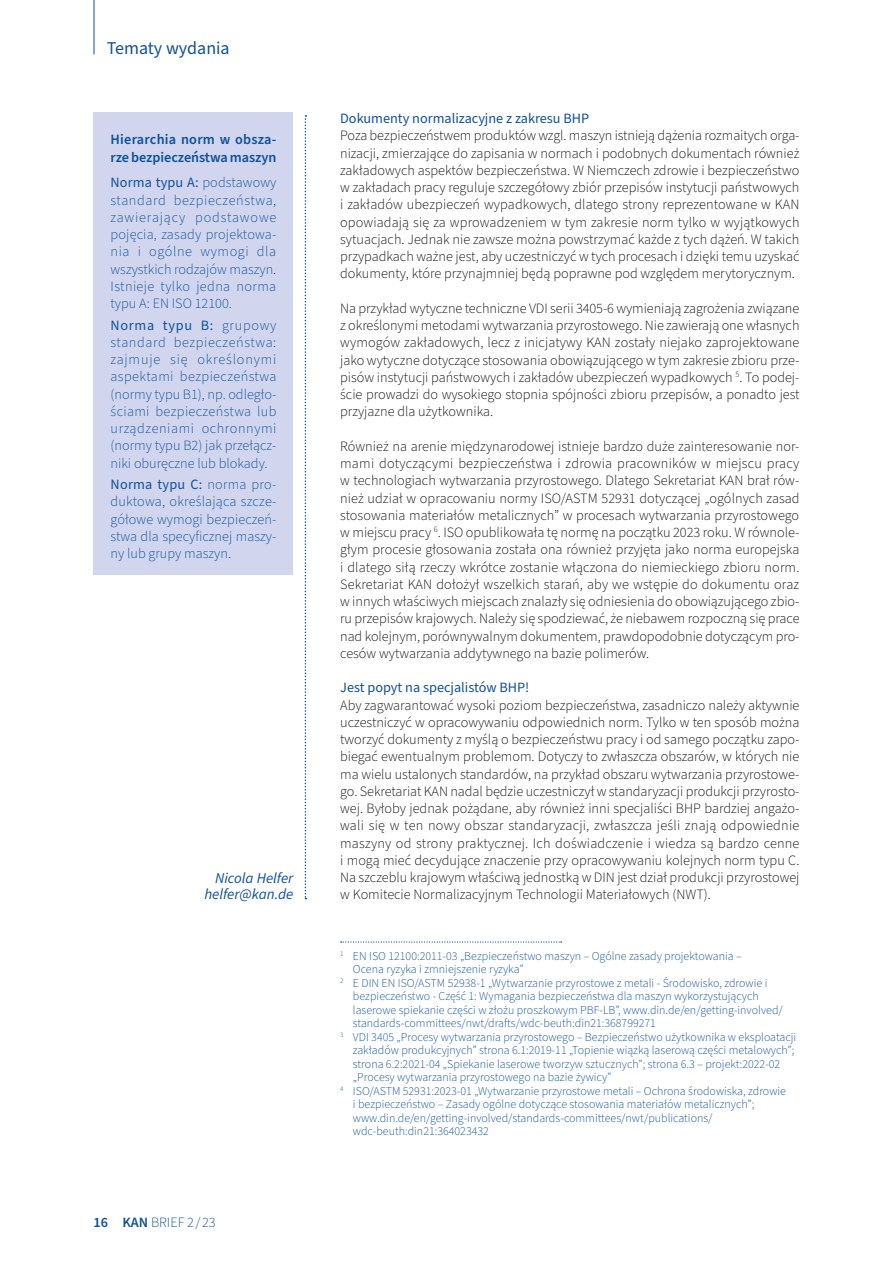
<style>
.page{position:relative;width:893px;height:1263px;background:#fff}
.page>*{position:absolute;margin:0;border:0;box-sizing:border-box;transform-origin:0 0}
.t1{font:18px "Source Sans Pro";color:#10519c}
.Autor{font:italic 15px/16.5px "Source Sans Pro";color:#10519c;text-align:right}
.g_p{font:300 14.25px/17.2px "Source Sans Pro";color:#0f110f;text-align:justify}
.g_p-2{font:300 14.25px/17.2px "Source Sans Pro";color:#10519c;text-align:justify}
.ZU_2{font:14.25px "Source Sans Pro";color:#10519c}
.g_p-3{font:600 14.25px/17.2px "Source Sans Pro";letter-spacing:-.005em;color:#10519c}
.FN{font:300 12px/13.5px "Source Sans Pro";color:#10519c}
.s1{font-weight:400}
.s2{font-weight:600}
</style>
<div class="page">
<hr style="left:94px;top:0;width:1px;height:54px;background:#10519c">
<svg style="left:341px;top:941px;width:221px;height:2px"></svg>
<svg style="left:305px;top:115px;width:1px;height:784px"></svg>
<div style="left:94px;top:113px;width:199px;height:462px;background:#d1d6ee"></div>
<p class="t1" style="left:107px;top:36px;width:124px">Tematy wydania</p>
<p class="g_p-3" style="left:111px;top:131px;width:167px">Hierarchia norm w obsza&shy;rze bezpieczeństwa maszyn</p>
<p class="g_p-2" style="left:111px;top:174px;width:167px"><span class="s1">Norma typu A:</span> podstawowy standard bezpieczeństwa, zawierający podstawowe pojęcia, zasady projektowa&shy;nia i ogólne wymogi dla wszystkich rodzajów maszyn.<br>Istnieje tylko jedna norma typu A: EN ISO 12100.</p>
<p class="g_p-2" style="left:111px;top:317px;width:167px"><span class="s1">Norma typu B:</span> grupowy standard bezpieczeństwa: zajmuje się określonymi aspektami bezpieczeństwa (normy typu B1), np. odległo&shy;ściami bezpieczeństwa lub urządzeniami ochronnymi (normy typu B2) jak przełącz&shy;niki oburęczne lub blokady.</p>
<p class="g_p-2" style="left:111px;top:476px;width:167px"><span class="s1">Norma typu C:</span> norma pro&shy;duktowa, określająca szcze&shy;gółowe wymogi bezpieczeń&shy;stwa dla specyficznej maszy&shy;ny lub grupy maszyn.</p>
<p class="Autor" style="left:204px;top:870px;width:90px">Nicola Helfer helfer@kan.de</p>
<p class="g_p-2" style="left:94px;top:1214px;width:124px"><span class="s2">16 KAN</span> BRIEF 2 / 23</p>
<p class="ZU_2" style="left:340px;top:109px;width:251px">Dokumenty normalizacyjne z zakresu BHP</p>
<p class="g_p" style="left:340px;top:127px;width:461px">Poza bezpieczeństwem produktów wzgl. maszyn istnieją dążenia rozmaitych orga&shy;nizacji, zmierzające do zapisania w normach i podobnych dokumentach również zakładowych aspektów bezpieczeństwa. W Niemczech zdrowie i bezpieczeństwo w zakładach pracy reguluje szczegółowy zbiór przepisów instytucji państwowych i zakładów ubezpieczeń wypadkowych, dlatego strony reprezentowane w KAN opowiadają się za wprowadzeniem w tym zakresie norm tylko w wyjątkowych sytuacjach. Jednak nie zawsze można powstrzymać każde z tych dążeń. W takich przypadkach ważne jest, aby uczestniczyć w tych procesach i dzięki temu uzyskać dokumenty, które przynajmniej będą poprawne pod względem merytorycznym.</p>
<p class="g_p" style="left:340px;top:300px;width:461px">Na przykład wytyczne techniczne VDI serii 3405-6 wymieniają zagrożenia związane z określonymi metodami wytwarzania przyrostowego. Nie zawierają one własnych wymogów zakładowych, lecz z inicjatywy KAN zostały niejako zaprojektowane jako wytyczne dotyczące stosowania obowiązującego w tym zakresie zbioru prze&shy;pisów instytucji państwowych i zakładów ubezpieczeń wypadkowych <sup>5</sup>. To podej&shy;ście prowadzi do wysokiego stopnia spójności zbioru przepisów, a ponadto jest przyjazne dla użytkownika.</p>
<p class="g_p" style="left:340px;top:438px;width:461px">Również na arenie międzynarodowej istnieje bardzo duże zainteresowanie nor&shy;mami dotyczącymi bezpieczeństwa i zdrowia pracowników w miejscu pracy w technologiach wytwarzania przyrostowego. Dlatego Sekretariat KAN brał rów&shy;nież udział w opracowaniu normy ISO/ASTM 52931 dotyczącej „ogólnych zasad stosowania materiałów metalicznych” w procesach wytwarzania przyrostowego w miejscu pracy <sup>6</sup>. ISO opublikowała tę normę na początku 2023 roku. W równole&shy;głym procesie głosowania została ona również przyjęta jako norma europejska i dlatego siłą rzeczy wkrótce zostanie włączona do niemieckiego zbioru norm.<br>Sekretariat KAN dołożył wszelkich starań, aby we wstępie do dokumentu oraz w innych właściwych miejscach znalazły się odniesienia do obowiązującego zbio&shy;ru przepisów krajowych. Należy się spodziewać, że niebawem rozpoczną się prace nad kolejnym, porównywalnym dokumentem, prawdopodobnie dotyczącym pro&shy;cesów wytwarzania addytywnego na bazie polimerów.</p>
<p class="ZU_2" style="left:340px;top:678px;width:191px">Jest popyt na specjalistów BHP!</p>
<p class="g_p" style="left:340px;top:697px;width:461px">Aby zagwarantować wysoki poziom bezpieczeństwa, zasadniczo należy aktywnie uczestniczyć w opracowywaniu odpowiednich norm. Tylko w ten sposób można tworzyć dokumenty z myślą o bezpieczeństwu pracy i od samego początku zapo&shy;biegać ewentualnym problemom. Dotyczy to zwłaszcza obszarów, w których nie ma wielu ustalonych standardów, na przykład obszaru wytwarzania przyrostowe&shy;go. Sekretariat KAN nadal będzie uczestniczył w standaryzacji produkcji przyrosto&shy;wej. Byłoby jednak pożądane, aby również inni specjaliści BHP bardziej angażo&shy;wali się w ten nowy obszar standaryzacji, zwłaszcza jeśli znają odpowiednie maszyny od strony praktycznej. Ich doświadczenie i wiedza są bardzo cenne i mogą mieć decydujące znaczenie przy opracowywaniu kolejnych norm typu C.<br>Na szczeblu krajowym właściwą jednostką w DIN jest dział produkcji przyrostowej w Komitecie Normalizacyjnym Technologii Materiałowych (NWT).</p>
<p class="FN" style="left:353px;top:949px;width:390px;text-indent:-13px"><sup>1</sup> EN ISO 12100:2011-03 „Bezpieczeństwo maszyn – Ogólne zasady projektowania –<br>Ocena ryzyka i zmniejszenie ryzyka”</p>
<p class="FN" style="left:353px;top:976px;width:431px;text-indent:-13px"><sup>2</sup> E DIN EN ISO/ASTM 52938-1 „Wytwarzanie przyrostowe z metali - Środowisko, zdrowie i bezpieczeństwo - Część 1: Wymagania bezpieczeństwa dla maszyn wykorzystujących laserowe spiekanie części w złożu proszkowym PBF-LB”, www.din.de/en/getting-involved/ standards-committees/nwt/drafts/wdc-beuth:din21:368799271</p>
<p class="FN" style="left:353px;top:1030px;width:445px;text-indent:-13px"><sup>3</sup> VDI 3405 „Procesy wytwarzania przyrostowego – Bezpieczeństwo użytkownika w eksploatacji zakładów produkcyjnych” strona 6.1:2019-11 „Topienie wiązką laserową części metalowych”; strona 6.2:2021-04 „Spiekanie laserowe tworzyw sztucznych”; strona 6.3 – projekt:2022-02 „Procesy wytwarzania przyrostowego na bazie żywicy”</p>
<p class="FN" style="left:353px;top:1084px;width:435px;text-indent:-13px"><sup>4</sup> ISO/ASTM 52931:2023-01 „Wytwarzanie przyrostowe metali – Ochrona środowiska, zdrowie i bezpieczeństwo – Zasady ogólne dotyczące stosowania materiałów metalicznych”; www.din.de/en/getting-involved/standards-committees/nwt/publications/ wdc-beuth:din21:364023432</p>
</div>
